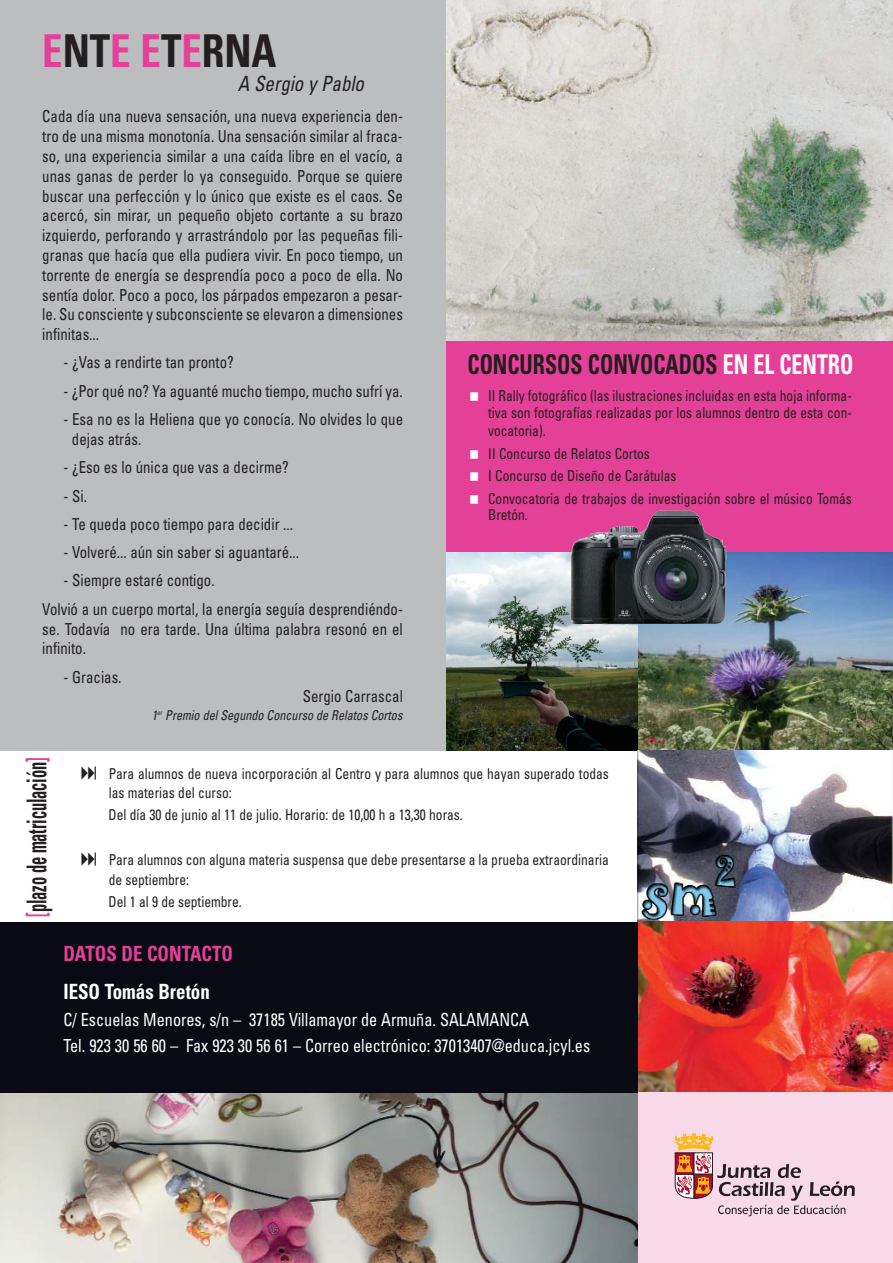
<style>
.page{position:relative;width:893px;height:1263px;background:#fff}
.page>*{position:absolute;margin:0;border:0;box-sizing:border-box;transform-origin:0 0}
.t1{font:700 condensed 45.3px "Univers";color:#231f20;scale:.9 1}
.t2{font:700 condensed 27.45px "Univers";letter-spacing:-.01em;color:#231f20;scale:.6 1}
.t3{font:700 condensed 27.3px "Univers";color:#231f20;scale:.8 1}
.t4{font:700 condensed 21px "Univers";color:#e54097;scale:.9 1}
.t5{font:700 condensed 21px "Univers";color:#fff;scale:.9 1}
.t6{font:italic condensed 21px "Univers";color:#231f20;scale:.9 1}
.t7{font:condensed 18px/25.8px "Univers";color:#fff;scale:.9 1}
.t8{font:condensed 16.5px/19.8px "Univers";color:#231f20;scale:.9 1}
.t9{font:condensed 15px/17.4px "Univers";color:#231f20;scale:.9 1}
.t10{font:italic condensed 13.5px "Univers";color:#231f20;scale:.9 1}
.s1{color:#e54097}
.s2{color:#fff}
</style>
<div class="page">
<div style="left:0;top:1px;width:446px;height:750px;background:#bbbdbf"></div>
<div style="left:446px;top:341px;width:447px;height:211px;background:#e54097"></div>
<img style="left:446px;top:1px;width:447px;height:340px">
<img style="left:446px;top:552px;width:447px;height:199px">
<img style="left:638px;top:751px;width:255px;height:342px">
<div style="left:638px;top:1093px;width:255px;height:170px;background:#f8d9e8"></div>
<img style="left:0;top:1093px;width:638px;height:170px">
<div style="left:0;top:922px;width:638px;height:171px;background:#090a14"></div>
<svg style="left:674px;top:1133px;width:181px;height:83px"></svg>
<img style="left:570px;top:510px;width:157px;height:114px">
<h1 class="t1" style="left:42px;top:35px;width:262px"><span class="s1">E</span>NT<span class="s1">E E</span>T<span class="s1">E</span>RNA</h1>
<p class="t6" style="left:238px;top:76px;width:146px">A Sergio y Pablo</p>
<p class="t8" style="left:42px;top:108px;width:402px;text-align:justify">Cada día una nueva sensación, una nueva experiencia den&shy;tro de una misma monotonía. Una sensación similar al fraca&shy;so, una experiencia similar a una caída libre en el vacío, a unas ganas de perder lo ya conseguido. Porque se quiere buscar una perfección y lo único que existe es el caos. Se acercó, sin mirar, un pequeño objeto cortante a su brazo izquierdo, perforando y arrastrándolo por las pequeñas fili&shy;granas que hacía que ella pudiera vivir. En poco tiempo, un torrente de energía se desprendía poco a poco de ella. No sentía dolor. Poco a poco, los párpados empezaron a pesar&shy;le. Su consciente y subconsciente se elevaron a dimensiones infinitas...</p>
<p class="t8" style="left:64px;top:354px;width:191px">- ¿Vas a rendirte tan pronto?</p>
<p class="t8" style="left:64px;top:382px;width:379px">- ¿Por qué no? Ya aguanté mucho tiempo, mucho sufrí ya.</p>
<p class="t8" style="left:72px;top:411px;width:369px;text-indent:-8px">- Esa no es la Heliena que yo conocía. No olvides lo que dejas atrás.</p>
<p class="t8" style="left:64px;top:459px;width:252px">- ¿Eso es lo única que vas a decirme?</p>
<p class="t8" style="left:64px;top:487px;width:28px">- Si.</p>
<p class="t8" style="left:64px;top:515px;width:257px">- Te queda poco tiempo para decidir ...</p>
<p class="t8" style="left:64px;top:544px;width:263px">- Volveré... aún sin saber si aguantaré...</p>
<p class="t8" style="left:42px;top:568px;width:402px;line-height:28.3px;text-indent:21px">- Siempre estaré contigo.<br>Volvió a un cuerpo mortal, la energía seguía desprendiéndo-</p>
<p class="t8" style="left:42px;top:620px;width:402px">se. Todavía no era tarde. Una última palabra resonó en el infinito.</p>
<p class="t8" style="left:64px;top:668px;width:66px">- Gracias.</p>
<p class="t8" style="left:303px;top:688px;width:113px">Sergio Carrascal</p>
<p class="t10" style="left:152px;top:710px;width:282px">1<sup>er</sup> Premio delSegundo Concurso de Relatos Cortos</p>
<h3 class="t3" style="left:468px;top:354px;width:484px">CONCURSOS CONVOCADOS <span class="s2">EN EL CENTRO</span></h3>
<p class="t9" style="left:488px;top:388px;width:406px;text-align:justify">II Rally fotográfico (las ilustraciones incluidas en esta hoja informa&shy;tiva son fotografías realizadas por los alumnos dentro de esta con&shy;vocatoria).</p>
<p class="t9" style="left:488px;top:444px;width:406px;line-height:22.2px">II Concurso de Relatos Cortos<br>I Concurso de Diseño de Carátulas<br>Convocatoria de trabajos de investigación sobre el músico Tomás</p>
<p class="t9" style="left:488px;top:508px;width:46px">Bretón.</p>
<h2 class="t2" style="left:27px;top:916px;width:266px;rotate:-90deg"><span class="s1">[</span>plazo de matriculación<span class="s1">]</span></h2>
<p class="t9" style="left:109px;top:765px;width:557px;line-height:19.2px">Para alumnos de nueva incorporación al Centro y para alumnos que hayan superado todas las materias del curso:</p>
<p class="t9" style="left:108px;top:807px;width:395px">Del día 30 de junio al 11 de julio. Horario: de 10,00 h a 13,30 horas.</p>
<p class="t9" style="left:109px;top:852px;width:557px;line-height:19.2px">Para alumnos con alguna materia suspensa que debe presentarse a la prueba extraordinaria de septiembre:</p>
<p class="t9" style="left:108px;top:894px;width:150px">Del 1 al 9 de septiembre.</p>
<p class="t4" style="left:63px;top:945px;width:190px">DATOS DE CONTACTO</p>
<p class="t5" style="left:63px;top:983px;width:164px">IESO Tomás Bretón</p>
<p class="t7" style="left:63px;top:1008px;width:587px">C/ Escuelas Menores, s/n – 37185 Villamayor de Armuña. SALAMANCA<br>Tel. 923 30 56 60 – Fax 923 30 56 61 – Correo electrónico: 37013407@educa.jcyl.es</p>
</div>
